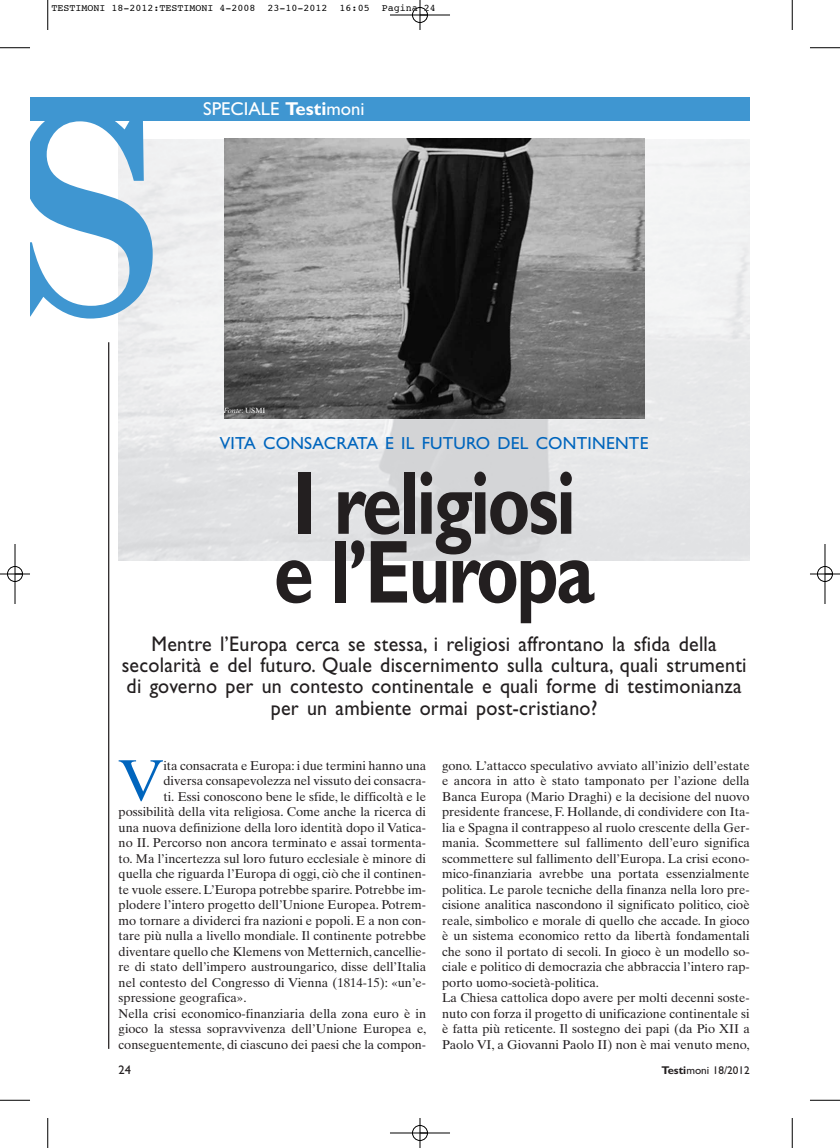
<style>
.page{position:relative;width:840px;height:1148px;background:#fff}
.page>*{position:absolute;margin:0;border:0;box-sizing:border-box;transform-origin:0 0}
.t1{font:700 90px/68.8px "Gill Sans";letter-spacing:-.035em;color:#231f20;scale:.8 1}
.t2{font:58.75px "Times Ten";color:#0065bd}
.t3{font:21.25px/21.2px "Gill Sans";letter-spacing:.01em;color:#231f20;text-align:center;scale:.94 1}
.t4{font:18.62px "Gill Sans";color:#fff}
.t5{font:17.5px "Gill Sans";letter-spacing:.01em;color:#0065bd}
.t6{font:12.75px/15.5px "Times Ten";color:#231f20}
.t7{font:12.5px "Gill Sans";color:#231f20}
.t8{font:11.25px "Gill Sans";color:#231f20}
.t9{font:10px "Courier";color:#000}
.t10{font:italic 7.5px "Times Ten";color:#fff}
.s1{font-weight:700}
.s2{font-style:normal}
</style>
<div class="page">
<img style="left:119px;top:140px;width:630px;height:420px">
<img style="left:224px;top:138px;width:420px;height:280px">
<div style="left:30px;top:97px;width:719px;height:23px;background:#3f96d1"></div>
<hr style="left:108px;top:342px;width:1px;height:707px;background:#231f20">
<svg style="left:30px;top:120px;width:123px;height:199px"></svg>
<hr style="left:48px;top:0;width:1px;height:30px;background:#000">
<hr style="left:0;top:48px;width:30px;height:1px;background:#000">
<hr style="left:792px;top:0;width:1px;height:30px;background:#000">
<hr style="left:810px;top:48px;width:30px;height:1px;background:#000">
<hr style="left:48px;top:1118px;width:1px;height:30px;background:#000">
<hr style="left:0;top:1100px;width:30px;height:1px;background:#000">
<hr style="left:792px;top:1118px;width:1px;height:30px;background:#000">
<hr style="left:810px;top:1100px;width:30px;height:1px;background:#000">
<div style="left:412px;top:7px;width:16px;height:16px;border:1px solid #fff;border-radius:50%"></div>
<div style="left:412px;top:1125px;width:16px;height:16px;border:1px solid #fff;border-radius:50%"></div>
<hr style="left:390px;top:15px;width:60px;height:1px;background:#000">
<hr style="left:390px;top:1133px;width:60px;height:1px;background:#000">
<hr style="left:15px;top:544px;width:1px;height:60px;background:#000">
<hr style="left:824px;top:544px;width:1px;height:60px;background:#000">
<hr style="left:420px;top:0;width:1px;height:30px;background:#000">
<hr style="left:420px;top:1118px;width:1px;height:30px;background:#000">
<hr style="left:0;top:574px;width:30px;height:1px;background:#000">
<hr style="left:810px;top:574px;width:30px;height:1px;background:#000">
<div style="left:412px;top:7px;width:15px;height:16px;border:1px solid #000;border-radius:50%"></div>
<div style="left:412px;top:1125px;width:15px;height:15px;border:1px solid #000;border-radius:50%"></div>
<div style="left:7px;top:566px;width:16px;height:16px;border:1px solid #000;border-radius:50%"></div>
<div style="left:817px;top:566px;width:15px;height:16px;border:1px solid #000;border-radius:50%"></div>
<p class="t9" style="left:51px;top:4px;width:385px">TESTIMONI 18-2012:TESTIMONI 4-2008 23-10-2012 16:05 Pagina 24</p>
<h3 class="t4" style="left:203px;top:102px;width:163px">SPECIALE <span class="s1">Testi</span>moni</h3>
<p class="t10" style="left:223px;top:407px;width:43px">Fonte<span class="s2">: USMI</span></p>
<h3 class="t5" style="left:220px;top:437px;width:430px">VITA CONSACRATA E IL FUTURO DEL CONTINENTE</h3>
<h1 class="t1" style="left:274px;top:479px;width:402px">I religiosi e l’Europa</h1>
<p class="t3" style="left:122px;top:635px;width:666px">Mentre l’Europa cerca se stessa, i religiosi affrontano la sfida della secolarità e del futuro. Quale discernimento sulla cultura, quali strumenti di governo per un contesto continentale e quali forme di testimonianza per un ambiente ormai post-cristiano?</p>
<h2 class="t2" style="left:118px;top:759px;width:47px">V</h2>
<p class="t6" style="left:163px;top:759px;width:264px">ita consacrata e Europa: i due termini hanno una</p>
<p class="t6" style="left:163px;top:774px;width:264px">diversa consapevolezza nel vissuto dei consacra-</p>
<p class="t6" style="left:163px;top:790px;width:264px">ti. Essi conoscono bene le sfide, le difficoltà e le</p>
<p class="t6" style="left:119px;top:805px;width:309px">possibilità della vita religiosa. Come anche la ricerca di</p>
<p class="t6" style="left:119px;top:821px;width:309px">una nuova definizione della loro identità dopo il Vatica-</p>
<p class="t6" style="left:119px;top:836px;width:309px">no II. Percorso non ancora terminato e assai tormenta-</p>
<p class="t6" style="left:119px;top:852px;width:309px">to. Ma l’incertezza sul loro futuro ecclesiale è minore di</p>
<p class="t6" style="left:119px;top:867px;width:309px">quella che riguarda l’Europa di oggi, ciò che il continen-</p>
<p class="t6" style="left:119px;top:883px;width:309px">te vuole essere. L’Europa potrebbe sparire. Potrebbe im-</p>
<p class="t6" style="left:119px;top:898px;width:309px">plodere l’intero progetto dell’Unione Europea. Potrem-</p>
<p class="t6" style="left:119px;top:914px;width:309px">mo tornare a dividerci fra nazioni e popoli. E a non con-</p>
<p class="t6" style="left:119px;top:929px;width:309px">tare più nulla a livello mondiale. Il continente potrebbe</p>
<p class="t6" style="left:119px;top:945px;width:309px">diventare quello che Klemens von Metternich, cancellie-</p>
<p class="t6" style="left:119px;top:960px;width:309px">re di stato dell’impero austroungarico, disse dell’Italia</p>
<p class="t6" style="left:119px;top:976px;width:309px">nel contesto del Congresso di Vienna (1814-15): «un’e-</p>
<p class="t6" style="left:119px;top:991px;width:129px">spressione geografica».</p>
<p class="t6" style="left:119px;top:1007px;width:309px">Nella crisi economico-finanziaria della zona euro è in</p>
<p class="t6" style="left:119px;top:1022px;width:309px">gioco la stessa sopravvivenza dell’Unione Europea e,</p>
<p class="t6" style="left:119px;top:1038px;width:309px">conseguentemente, di ciascuno dei paesi che la compon-</p>
<p class="t6" style="left:442px;top:759px;width:309px">gono. L’attacco speculativo avviato all’inizio dell’estate e ancora in atto è stato tamponato per l’azione della Banca Europa (Mario Draghi) e la decisione del nuovo presidente francese, F. Hollande, di condividere con Ita&shy;lia e Spagna il contrappeso al ruolo crescente della Ger&shy;mania. Scommettere sul fallimento dell’euro significa scommettere sul fallimento dell’Europa. La crisi econo&shy;mico-finanziaria avrebbe una portata essenzialmente politica. Le parole tecniche della finanza nella loro pre&shy;cisione analitica nascondono il significato politico, cioè reale, simbolico e morale di quello che accade. In gioco è un sistema economico retto da libertà fondamentali che sono il portato di secoli. In gioco è un modello so&shy;ciale e politico di democrazia che abbraccia l’intero rap&shy;porto uomo-società-politica.<br>La Chiesa cattolica dopo avere per molti decenni soste&shy;nuto con forza il progetto di unificazione continentale si è fatta più reticente. Il sostegno dei papi (da Pio XII a Paolo VI, a Giovanni Paolo II) non è mai venuto meno,</p>
<p class="t7" style="left:119px;top:1065px;width:14px">24</p>
<p class="t8" style="left:661px;top:1066px;width:90px"><span class="s1">Testi</span>moni 18/2012</p>
</div>
